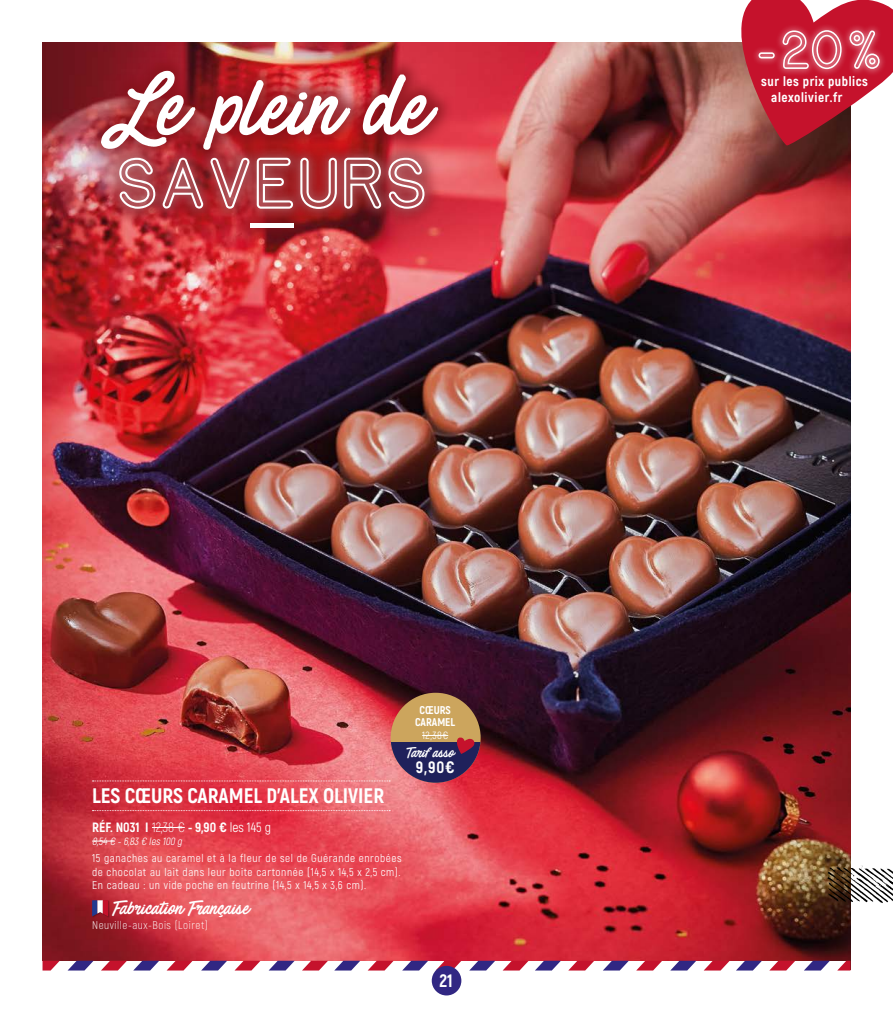
<style>
.page{position:relative;width:893px;height:1012px;background:#fff}
.page>*{position:absolute;margin:0;border:0;box-sizing:border-box;transform-origin:0 0}
.t1{font:79.35px "Painted Paradise";color:#fff}
.t2{font:72.75px "National Park Outline";letter-spacing:.05em;color:#fff}
.t3{font:54.9px "National Park Outline";color:#fff;scale:.96 1}
.t4{font:800 21px "Akrobat";color:#fff}
.t5{font:18px "Painted Paradise";color:#fff}
.t6{font:800 18px "Akrobat";color:#fff}
.t7{font:800 16.5px "Akrobat";color:#fff}
.t8{font:800 13.5px/16.2px "Akrobat";letter-spacing:.04em;color:#fff}
.t9{font:800 13.5px "Akrobat";color:#fff}
.t10{font:13.5px "Painted Paradise";color:#fff}
.t11{font:11.25px/13.5px "Akrobat";letter-spacing:.05em;color:#fff;text-align:justify}
.t12{font:300 11.25px "Akrobat";letter-spacing:.05em;color:#fff}
.t13{font:800 11.25px/12.6px "Akrobat";color:#fff;text-align:center}
.t14{font:italic 10.5px "Akrobat";color:#fff}
.t15{font:10.5px "Akrobat";color:#fff}
.s1{font-weight:300}
.s2{font-weight:400}
</style>
<div class="page">
<img style="left:43px;top:43px;width:807px;height:918px">
<svg style="left:43px;top:961px;width:807px;height:10px"></svg>
<svg style="left:827px;top:865px;width:66px;height:39px"></svg>
<div style="left:391px;top:693px;width:90px;height:90px;background:#cca55d;border-radius:50%"></div>
<svg style="left:391px;top:742px;width:90px;height:41px;background:#522f5c"></svg>
<svg style="left:454px;top:737px;width:21px;height:17px"></svg>
<svg style="left:422px;top:735px;width:26px;height:1px"></svg>
<svg style="left:93px;top:781px;width:297px;height:1px"></svg>
<hr style="left:152px;top:827px;width:33px;height:1px;background:#fff">
<svg style="left:92px;top:841px;width:23px;height:1px"></svg>
<svg style="left:93px;top:810px;width:297px;height:1px"></svg>
<div style="left:92px;top:900px;width:18px;height:18px;background:#000;opacity:.3"></div>
<svg style="left:92px;top:900px;width:16px;height:16px"></svg>
<svg style="left:711px;top:0;width:182px;height:145px"></svg>
<div style="left:751px;top:23px;width:136px;height:54px;background:#fff;opacity:.42"></div>
<div style="left:83px;top:53px;width:372px;height:194px;background:#821018;opacity:.75"></div>
<div style="left:108px;top:147px;width:327px;height:73px;background:#fff;opacity:.75"></div>
<div style="left:250px;top:223px;width:44px;height:5px;background:#fff"></div>
<div style="left:432px;top:966px;width:29px;height:29px;background:#312783;border-radius:50%"></div>
<h1 class="t1" style="left:115px;top:45px;width:315px">Le plein de</h1>
<h2 class="t2" style="left:117px;top:137px;width:310px">SAVEURS</h2>
<p class="t13" style="left:415px;top:703px;width:41px">CŒURS<br>CARAMEL</p>
<p class="t15" style="left:422px;top:729px;width:28px">12,38€</p>
<p class="t10" style="left:407px;top:742px;width:48px">Tarif asso</p>
<h3 class="t7" style="left:416px;top:757px;width:40px">9,90€</h3>
<h3 class="t4" style="left:92px;top:782px;width:294px">LES CŒURS CARAMEL D’ALEX OLIVIER</h3>
<p class="t9" style="left:92px;top:819px;width:180px">RÉF. N031 I <span class="s1">12,38 €</span> - 9,90 € <span class="s2">les 145 g</span></p>
<p class="t14" style="left:92px;top:835px;width:94px">8,54 € -6,83 € les 100 g</p>
<p class="t11" style="left:92px;top:852px;width:311px">15 ganaches au caramel et à la fleur de sel de Guérande enrobées de chocolat au lait dans leur boite cartonnée (14,5 x 14,5 x 2,5 cm).<br>En cadeau : un vide poche en feutrine (14,5 x 14,5 x 3,6 cm).</p>
<p class="t12" style="left:92px;top:918px;width:117px">Neuville-aux-Bois (Loiret)</p>
<h3 class="t5" style="left:113px;top:894px;width:138px">Fabrication Française</h3>
<h3 class="t6" style="left:439px;top:969px;width:15px">21</h3>
<h3 class="t3" style="left:757px;top:15px;width:130px">-20%</h3>
<p class="t8" style="left:771px;top:73px;width:98px;text-indent:-10px">sur les prix publics alexolivier.fr</p>
</div>
